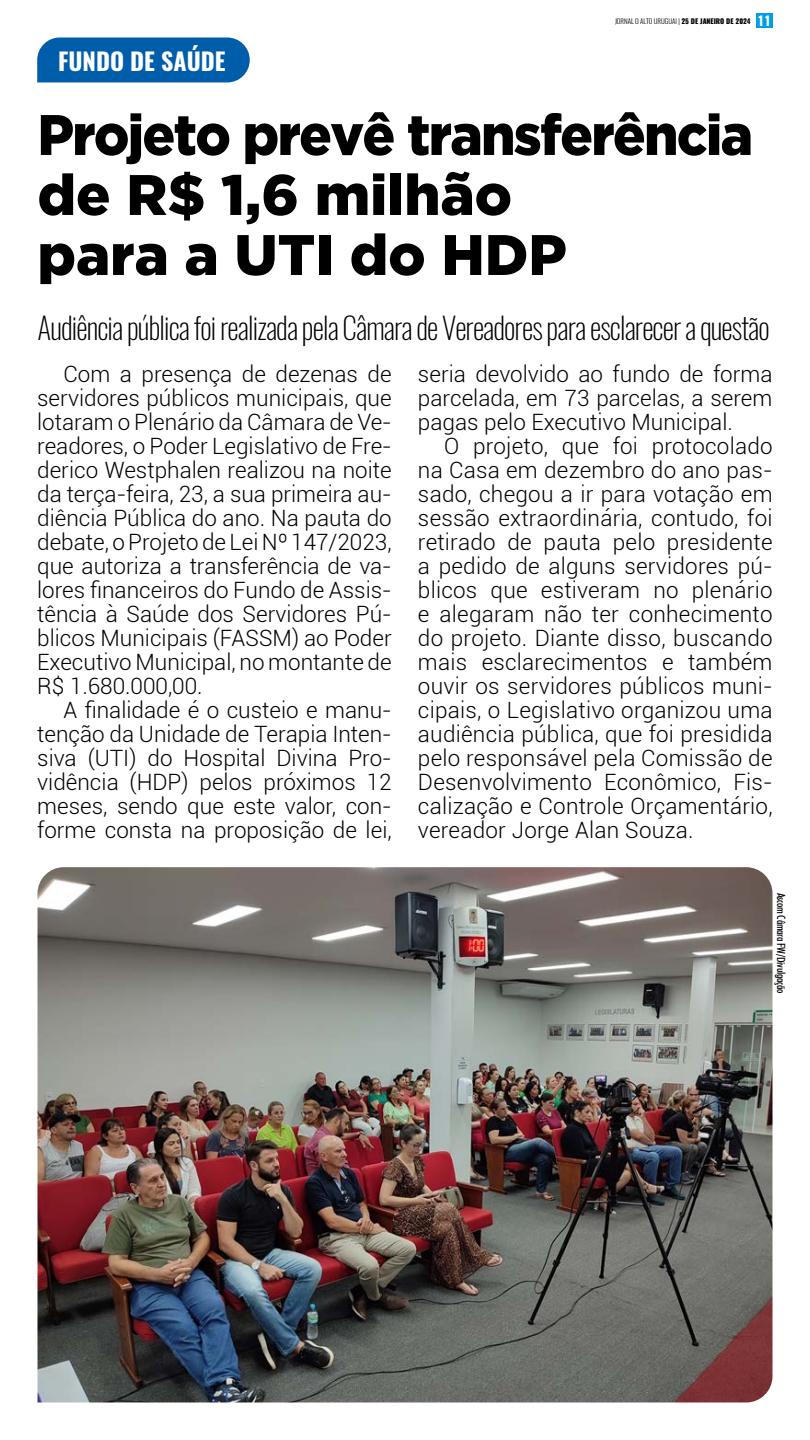
<style>
.page{position:relative;width:810px;height:1440px;background:#fff}
.page>*{position:absolute;margin:0;border:0;box-sizing:border-box;transform-origin:0 0}
.t1{font:900 57px/60px "Gotham";letter-spacing:-.03em;color:#000;scale:.95 1}
.t2{font:200 30px "Oswald";letter-spacing:-.03em;color:#000}
.t3{font:700 24px "Oswald";color:#fff}
.t4{font:300 22.5px/24px "Roboto";color:#000;text-align:justify}
.t5{font:500 condensed 11.25px "Futura BT";letter-spacing:-.02em;color:#000}
.t6{font:300 6.98px "Oswald";color:#000}
.s1{font-weight:800}
.s2{font-weight:700;font-size:12.9px;color:#fff}
</style>
<div class="page">
<div style="left:756px;top:13px;width:16px;height:14px;background:#009fe3"></div>
<div style="left:37px;top:38px;width:213px;height:44px;background:#005da9"></div>
<img style="left:38px;top:867px;width:734px;height:535px">
<p class="t3" style="left:58px;top:45px;width:169px">FUNDO DE SAÚDE</p>
<p class="t6" style="left:615px;top:16px;width:158px">JORNAL O ALTO URUGUAI | <span class="s1">25 DE JANEIRO DE 2024</span> <span class="s2">11</span></p>
<h1 class="t1" style="left:38px;top:103px;width:755px">Projeto prevê transferência de R$ 1,6 milhão<br>para a UTI do HDP</h1>
<h2 class="t2" style="left:38px;top:307px;width:734px">Audiência pública foi realizada pela Câmara de Vereadores para esclarecer a questão</h2>
<p class="t4" style="left:37px;top:361px;width:356px;text-indent:26px">Com a presença de dezenas de servidores públicos municipais, que lotaram o Plenário da Câmara de Ve&shy;readores, o Poder Legislativo de Fre&shy;derico Westphalen realizou na noite da terça-feira, 23, a sua primeira au&shy;diência Pública do ano. Na pauta do debate, o Projeto de Lei Nº 147/2023, que autoriza a transferência de va&shy;lores financeiros do Fundo de Assis&shy;tência à Saúde dos Servidores Pú&shy;blicos Municipais (FASSM) ao Poder Executivo Municipal, no montante de R$ 1.680.000,00.</p>
<p class="t4" style="left:37px;top:697px;width:356px;text-indent:26px">A finalidade é o custeio e manu&shy;tenção da Unidade de Terapia Inten&shy;siva (UTI) do Hospital Divina Pro&shy;vidência (HDP) pelos próximos 12 meses, sendo que este valor, con&shy;forme consta na proposição de lei,</p>
<p class="t4" style="left:418px;top:361px;width:356px">seria devolvido ao fundo de forma parcelada, em 73 parcelas, a serem pagas pelo Executivo Municipal.</p>
<p class="t4" style="left:418px;top:433px;width:356px;text-indent:26px">O projeto, que foi protocolado na Casa em dezembro do ano pas&shy;sado, chegou a ir para votação em sessão extraordinária, contudo, foi retirado de pauta pelo presidente a pedido de alguns servidores pú&shy;blicos que estiveram no plenário e alegaram não ter conhecimento do projeto. Diante disso, buscando mais esclarecimentos e também ouvir os servidores públicos muni&shy;cipais, o Legislativo organizou uma audiência pública, que foi presidida pelo responsável pela Comissão de Desenvolvimento Econômico, Fis&shy;calização e Controle Orçamentário, vereador Jorge Alan Souza.</p>
<p class="t5" style="left:788px;top:893px;width:102px;rotate:90deg">Ascom Câmara FW/Divulgação</p>
</div>
